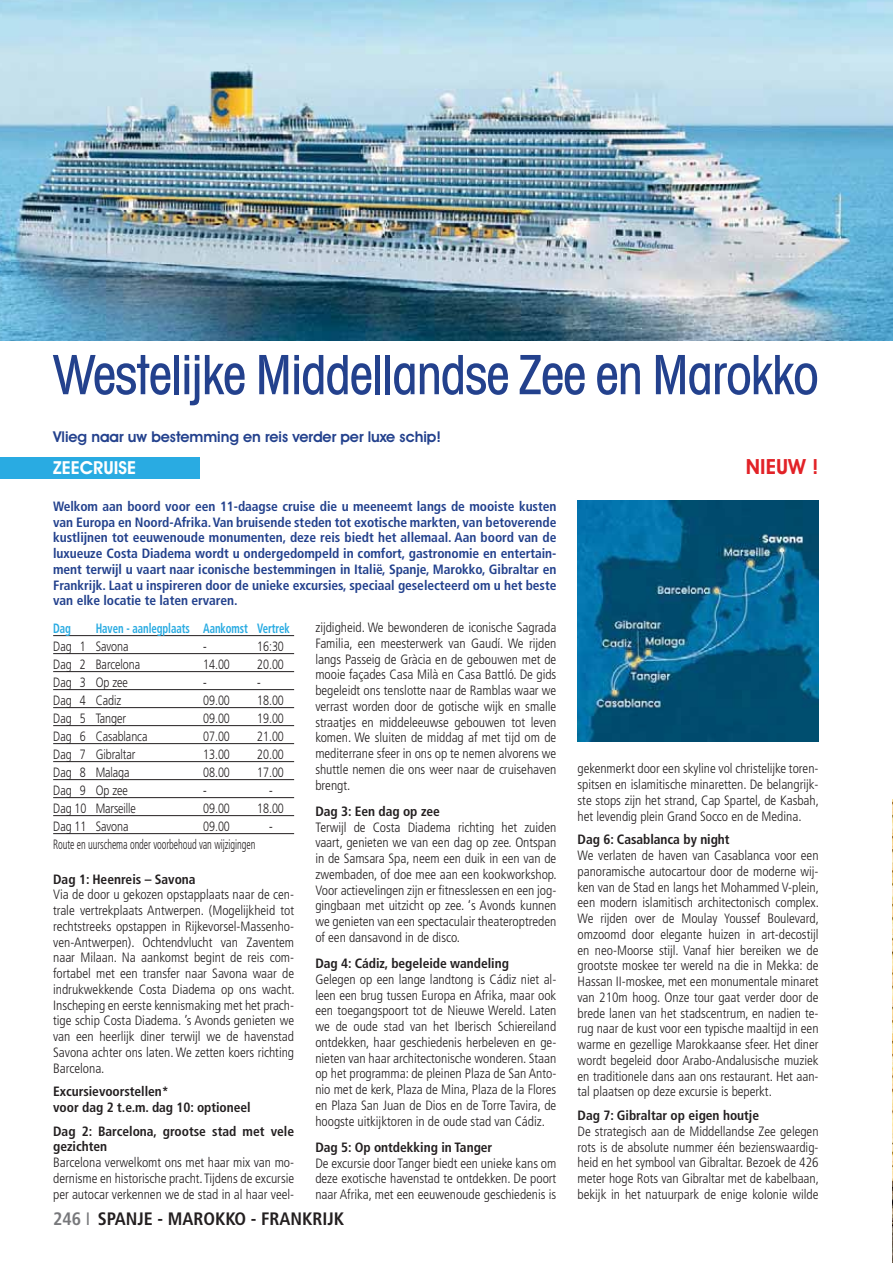
<style>
.page{position:relative;width:893px;height:1263px;background:#fff}
.page>*{position:absolute;margin:0;border:0;box-sizing:border-box;transform-origin:0 0}
.t1{font:500 condensed 54px "Avant Garde IT Cby BT";letter-spacing:-.015em;color:#23418d;scale:.93 1}
.t2{font:600 21px "Avant Garde IT Cby BT";color:#e22227}
.t3{font:700 condensed 18px "Frutiger LT Std";color:#231f20}
.t4{font:600 18px "Avant Garde IT Cby BT";color:#fff}
.t5{font:600 15px "Avant Garde IT Cby BT";letter-spacing:-.005em;color:#23418d}
.t6{font:300 condensed 13.5px/15.8px "Frutiger LT Std";letter-spacing:-.005em;color:#231f20;text-align:justify}
.t7{font:700 condensed 13.5px/15.8px "Frutiger LT Std";letter-spacing:-.005em;color:#23418d;text-align:justify}
.t8{font:700 condensed 13.5px/15.8px "Frutiger LT Std";letter-spacing:-.005em;color:#231f20}
.t9{font:300 13.5px "Frutiger LT Std";letter-spacing:-.005em;color:#231f20;scale:.8 1}
.t10{font:300 condensed 13.5px "Frutiger LT Std";letter-spacing:-.005em;color:#231f20;scale:.75 1}
.t11{font:700 condensed 13.5px "Frutiger LT Std";letter-spacing:-.005em;color:#29abe2;scale:.8 1}
.s1{color:#77787b}
.s2{font-weight:400;color:#77787b}
</style>
<div class="page">
<img style="left:0;top:0;width:893px;height:340px">
<hr style="left:53px;top:635px;width:241px;height:1px;background:#231f20">
<hr style="left:53px;top:653px;width:241px;height:1px;background:#231f20">
<hr style="left:53px;top:671px;width:241px;height:1px;background:#231f20">
<hr style="left:53px;top:689px;width:241px;height:1px;background:#231f20">
<hr style="left:53px;top:707px;width:241px;height:1px;background:#231f20">
<hr style="left:53px;top:725px;width:241px;height:1px;background:#231f20">
<hr style="left:53px;top:743px;width:241px;height:1px;background:#231f20">
<hr style="left:53px;top:761px;width:241px;height:1px;background:#231f20">
<hr style="left:53px;top:779px;width:241px;height:1px;background:#231f20">
<hr style="left:53px;top:797px;width:241px;height:1px;background:#231f20">
<hr style="left:53px;top:815px;width:241px;height:1px;background:#231f20">
<hr style="left:53px;top:833px;width:241px;height:1px;background:#231f20">
<img style="left:578px;top:501px;width:240px;height:241px">
<img style="left:892px;top:799px;width:1px;height:464px">
<div style="left:0;top:457px;width:200px;height:21px;background:#29abe2"></div>
<h1 class="t1" style="left:53px;top:348px;width:824px">Westelijke Middellandse Zee en Marokko</h1>
<p class="t5" style="left:53px;top:431px;width:389px">Vlieg naar uw bestemming en reis verder per luxe schip!</p>
<h3 class="t4" style="left:53px;top:461px;width:84px">ZEECRUISE</h3>
<h2 class="t2" style="left:746px;top:459px;width:74px">NIEUW !</h2>
<p class="t7" style="left:53px;top:499px;width:505px">Welkom aan boord voor een 11-daagse cruise die u meeneemt langs de mooiste kusten van Europa en Noord-Afrika. Van bruisende steden tot exotische markten, van betoverende kustlijnen tot eeuwenoude monumenten, deze reis biedt het allemaal. Aan boord van de luxueuze Costa Diadema wordt u ondergedompeld in comfort, gastronomie en entertain&shy;ment terwijl u vaart naar iconische bestemmingen in Italië, Spanje, Marokko, Gibraltar en Frankrijk. Laat u inspireren door de unieke excursies, speciaal geselecteerd om u het beste van elke locatie te laten ervaren.</p>
<p class="t6" style="left:315px;top:620px;width:243px">zijdigheid. We bewonderen de iconische Sagrada Familia, een meesterwerk van Gaudí. We rijden langs Passeig de Gràcia en de gebouwen met de mooie façades Casa Milà en Casa Battló. De gids begeleidt ons tenslotte naar de Ramblas waar we verrast worden door de gotische wijk en smalle straatjes en middeleeuwse gebouwen tot leven komen. We sluiten de middag af met tijd om de mediterrane sfeer in ons op te nemen alvorens we shuttle nemen die ons weer naar de cruisehaven brengt.</p>
<p class="t8" style="left:315px;top:804px;width:126px">Dag 3: Een dag op zee</p>
<p class="t6" style="left:315px;top:820px;width:243px">Terwijl de Costa Diadema richting het zuiden vaart, genieten we van een dag op zee. Ontspan in de Samsara Spa, neem een duik in een van de zwembaden, of doe mee aan een kookworkshop.<br>Voor actievelingen zijn er fitnesslessen en een jog&shy;gingbaan met uitzicht op zee. ‘s Avonds kunnen we genieten van een spectaculair theateroptreden of een dansavond in de disco.</p>
<p class="t8" style="left:315px;top:956px;width:195px">Dag 4: Cádiz, begeleide wandeling</p>
<p class="t6" style="left:315px;top:972px;width:243px">Gelegen op een lange landtong is Cádiz niet al&shy;leen een brug tussen Europa en Afrika, maar ook een toegangspoort tot de Nieuwe Wereld. Laten we de oude stad van het Iberisch Schiereiland ontdekken, haar geschiedenis herbeleven en ge&shy;nieten van haar architectonische wonderen. Staan op het programma: de pleinen Plaza de San Anto&shy;nio met de kerk, Plaza de Mina, Plaza de la Flores en Plaza San Juan de Dios en de Torre Tavira, de hoogste uitkijktoren in de oude stad van Cádiz.</p>
<p class="t8" style="left:315px;top:1140px;width:178px">Dag 5: Op ontdekking in Tanger</p>
<p class="t6" style="left:315px;top:1156px;width:243px">De excursie door Tanger biedt een unieke kans om deze exotische havenstad te ontdekken. De poort naar Afrika, met een eeuwenoude geschiedenis is</p>
<p class="t11" style="left:53px;top:622px;width:24px">Dag</p>
<p class="t11" style="left:96px;top:622px;width:244px">Haven - aanlegplaats Aankomst Vertrek</p>
<p class="t9" style="left:53px;top:640px;width:96px">Dag 1 Savona</p>
<p class="t9" style="left:203px;top:640px;width:6px">-</p>
<p class="t9" style="left:257px;top:640px;width:35px">16:30</p>
<p class="t9" style="left:53px;top:658px;width:110px">Dag 2 Barcelona</p>
<p class="t9" style="left:203px;top:658px;width:35px">14.00</p>
<p class="t9" style="left:257px;top:658px;width:35px">20.00</p>
<p class="t9" style="left:53px;top:676px;width:95px">Dag 3 Op zee</p>
<p class="t9" style="left:203px;top:676px;width:6px">-</p>
<p class="t9" style="left:257px;top:676px;width:6px">-</p>
<p class="t9" style="left:53px;top:694px;width:87px">Dag 4 Cadiz</p>
<p class="t9" style="left:203px;top:694px;width:35px">09.00</p>
<p class="t9" style="left:257px;top:694px;width:35px">18.00</p>
<p class="t9" style="left:53px;top:712px;width:93px">Dag 5 Tanger</p>
<p class="t9" style="left:203px;top:712px;width:35px">09.00</p>
<p class="t9" style="left:257px;top:712px;width:35px">19.00</p>
<p class="t9" style="left:53px;top:730px;width:119px">Dag 6 Casablanca</p>
<p class="t9" style="left:203px;top:730px;width:35px">07.00</p>
<p class="t9" style="left:257px;top:730px;width:35px">21.00</p>
<p class="t9" style="left:53px;top:748px;width:104px">Dag 7 Gibraltar</p>
<p class="t9" style="left:203px;top:748px;width:35px">13.00</p>
<p class="t9" style="left:257px;top:748px;width:35px">20.00</p>
<p class="t9" style="left:53px;top:766px;width:97px">Dag 8 Malaga</p>
<p class="t9" style="left:203px;top:766px;width:35px">08.00</p>
<p class="t9" style="left:257px;top:766px;width:35px">17.00</p>
<p class="t9" style="left:53px;top:784px;width:95px">Dag 9 Op zee</p>
<p class="t9" style="left:203px;top:784px;width:6px">-</p>
<p class="t9" style="left:269px;top:784px;width:6px">-</p>
<p class="t9" style="left:53px;top:802px;width:105px">Dag 10 Marseille</p>
<p class="t9" style="left:203px;top:802px;width:35px">09.00</p>
<p class="t9" style="left:257px;top:802px;width:35px">18.00</p>
<p class="t9" style="left:53px;top:820px;width:96px">Dag 11 Savona</p>
<p class="t9" style="left:203px;top:820px;width:35px">09.00</p>
<p class="t9" style="left:269px;top:820px;width:6px">-</p>
<p class="t10" style="left:53px;top:838px;width:271px">Route en uurschema onder voorbehoud van wijzigingen</p>
<p class="t8" style="left:53px;top:872px;width:144px">Dag 1: Heenreis – Savona</p>
<p class="t6" style="left:53px;top:888px;width:243px">Via de door u gekozen opstapplaats naar de cen&shy;trale vertrekplaats Antwerpen. (Mogelijkheid tot rechtstreeks opstappen in Rijkevorsel-Massenho&shy;ven-Antwerpen). Ochtendvlucht van Zaventem naar Milaan. Na aankomst begint de reis com&shy;fortabel met een transfer naar Savona waar de indrukwekkende Costa Diadema op ons wacht.<br>Inscheping en eerste kennismaking met het prach&shy;tige schip Costa Diadema. ’s Avonds genieten we van een heerlijk diner terwijl we de havenstad Savona achter ons laten. We zetten koers richting Barcelona.</p>
<p class="t8" style="left:53px;top:1084px;width:199px">Excursievoorstellen*<br>voor dag 2 t.e.m. dag 10: optioneel</p>
<p class="t8" style="left:53px;top:1124px;width:242px">Dag 2: Barcelona, grootse stad met vele gezichten</p>
<p class="t6" style="left:53px;top:1155px;width:243px">Barcelona verwelkomt ons met haar mix van mo&shy;dernisme en historische pracht. Tijdens de excursie per autocar verkennen we de stad in al haar veel-</p>
<h3 class="t3" style="left:53px;top:1210px;width:293px"><span class="s1">246</span> <span class="s2">I</span> SPANJE - MAROKKO - FRANKRIJK</h3>
<p class="t6" style="left:578px;top:762px;width:243px">gekenmerkt door een skyline vol christelijke toren&shy;spitsen en islamitische minaretten. De belangrijk&shy;ste stops zijn het strand, Cap Spartel, de Kasbah, het levendig plein Grand Socco en de Medina.</p>
<p class="t8" style="left:578px;top:832px;width:154px">Dag 6: Casablanca by night</p>
<p class="t6" style="left:578px;top:848px;width:243px">We verlaten de haven van Casablanca voor een panoramische autocartour door de moderne wij&shy;ken van de Stad en langs het Mohammed V-plein, een modern islamitisch architectonisch complex.<br>We rijden over de Moulay Youssef Boulevard, omzoomd door elegante huizen in art-decostijl en neo-Moorse stijl. Vanaf hier bereiken we de grootste moskee ter wereld na die in Mekka: de Hassan II-moskee, met een monumentale minaret van 210m hoog. Onze tour gaat verder door de brede lanen van het stadscentrum, en nadien te&shy;rug naar de kust voor een typische maaltijd in een warme en gezellige Marokkaanse sfeer. Het diner wordt begeleid door Arabo-Andalusische muziek en traditionele dans aan ons restaurant. Het aan&shy;tal plaatsen op deze excursie is beperkt.</p>
<p class="t8" style="left:578px;top:1108px;width:183px">Dag 7: Gibraltar op eigen houtje</p>
<p class="t6" style="left:578px;top:1124px;width:243px">De strategisch aan de Middellandse Zee gelegen rots is de absolute nummer één bezienswaardig&shy;heid en het symbool van Gibraltar. Bezoek de 426 meter hoge Rots van Gibraltar met de kabelbaan, bekijk in het natuurpark de enige kolonie wilde</p>
</div>
